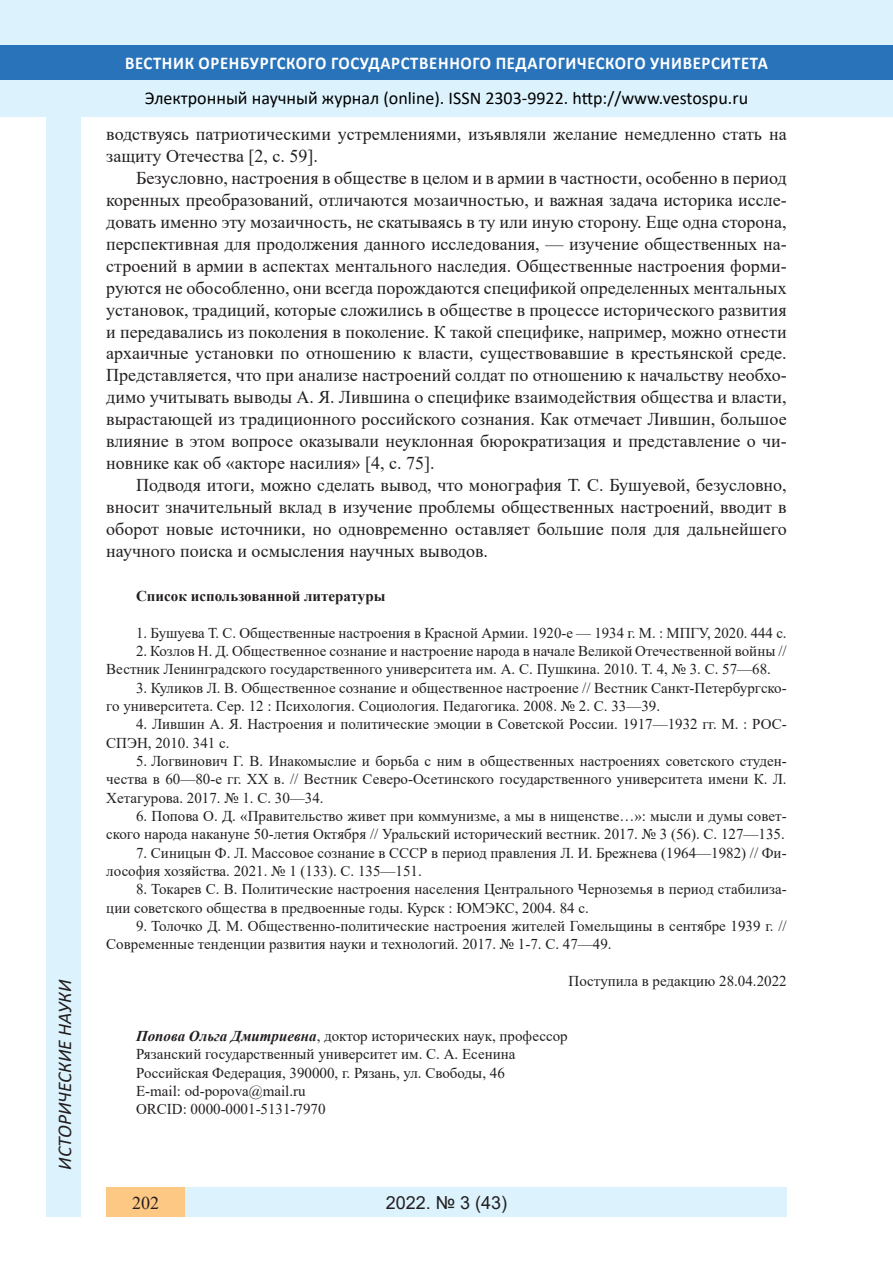
<style>
.page{position:relative;width:893px;height:1263px;background:#fff}
.page>*{position:absolute;margin:0;border:0;box-sizing:border-box;transform-origin:0 0}
.t1{font:italic 19.5px "Calibri";color:#231f20}
.Стиль2{font:18px/21.9px "Times New Roman";color:#231f20;text-align:justify}
.t2{font:18px "Calibri";color:#000}
.t3{font:700 18px "Calibri";letter-spacing:.04em;color:#fff;scale:.93 1}
.t4{font:18px "Arial";color:#231f20}
.t5{font:700 18px "Book Antiqua";color:#231f20}
.литература{font:15px/18.3px "Times New Roman";color:#231f20}
.литература-2{font:700 15px "Times New Roman";color:#231f20}
.s1{font-weight:700;font-style:italic}
</style>
<div class="page">
<div style="left:0;top:0;width:893px;height:116px;background:#dcf2fc"></div>
<div style="left:0;top:45px;width:893px;height:34px;background:#2873ba"></div>
<div style="left:106px;top:1188px;width:681px;height:29px;background:#dcf2fc"></div>
<div style="left:106px;top:1188px;width:79px;height:29px;background:#fdc784"></div>
<div style="left:47px;top:116px;width:34px;height:1101px;background:#dcf2fc"></div>
<h1 class="t1" style="left:51px;top:1179px;width:279px;rotate:-90deg">03.00.00 БИОЛОГИЧЕСКИЕ НАУКИ</h1>
<h1 class="t1" style="left:51px;top:1170px;width:192px;rotate:-90deg">ИСТОРИЧЕСКИЕ НАУКИ</h1>
<p class="t3" style="left:125px;top:50px;width:693px">ВЕСТНИК ОРЕНБУРГСКОГО ГОСУДАРСТВЕННОГО ПЕДАГОГИЧЕСКОГО УНИВЕРСИТЕТА</p>
<p class="t2" style="left:145px;top:85px;width:605px">Электронный научный журнал (online). ISSN 2303-9922. http://www.vestospu.ru</p>
<p class="t2" style="left:388px;top:85px;width:13px">O</p>
<p class="t2" style="left:583px;top:85px;width:13px">t</p>
<p class="t2" style="left:583px;top:85px;width:13px">t</p>
<p class="Стиль2" style="left:106px;top:122px;width:682px">водствуясь патриотическими устремлениями, изъявляли желание немедленно стать на защиту Отечества [2, c. 59].</p>
<p class="Стиль2" style="left:106px;top:166px;width:682px;text-indent:30px">Безусловно, настроения в обществе в целом и в армии в частности, особенно в период коренных преобразований, отличаются мозаичностью, и важная задача историка иссле&shy;довать именно эту мозаичность, не скатываясь в ту или иную сторону. Еще одна сторона, перспективная для продолжения данного исследования, — изучение общественных на&shy;строений в армии в аспектах ментального наследия. Общественные настроения форми&shy;руются не обособленно, они всегда порождаются спецификой определенных ментальных установок, традиций, которые сложились в обществе в процессе исторического развития и передавались из поколения в поколение. К такой специфике, например, можно отнести архаичные установки по отношению к власти, существовавшие в крестьянской среде.<br>Представляется, что при анализе настроений солдат по отношению к начальству необхо&shy;димо учитывать выводы А. Я. Лившина о специфике взаимодействия общества и власти, вырастающей из традиционного российского сознания. Как отмечает Лившин, большое влияние в этом вопросе оказывали неуклонная бюрократизация и представление о чи&shy;новнике как об «акторе насилия» [4, c. 75].</p>
<p class="Стиль2" style="left:106px;top:474px;width:682px;text-indent:30px">Подводя итоги, можно сделать вывод, что монография Т. С. Бушуевой, безусловно, вносит значительный вклад в изучение проблемы общественных настроений, вводит в оборот новые источники, но одновременно оставляет большие поля для дальнейшего научного поиска и осмысления научных выводов.</p>
<p class="литература-2" style="left:136px;top:585px;width:251px">Список использованной литературы</p>
<p class="литература" style="left:136px;top:623px;width:652px">1. Бушуева Т. С. Общественные настроения в Красной Армии. 1920-е — 1934 г. М. : МПГУ, 2020. 444 с.</p>
<p class="литература" style="left:106px;top:641px;width:682px;text-indent:30px">2. Козлов Н. Д. Общественное сознание и настроение народа в начале Великой Отечественной войны //<br>Вестник Ленинградского государственного университета им. А. С. Пушкина. 2010. Т. 4, № 3. С. 57—68.</p>
<p class="литература" style="left:106px;top:678px;width:682px;text-indent:30px">3. Куликов Л. В. Общественное сознание и общественное настроение // Вестник Санкт-Петербургско&shy;го университета. Сер. 12 : Психология. Социология. Педагогика. 2008. № 2. С. 33—39.</p>
<p class="литература" style="left:106px;top:714px;width:682px;text-indent:30px">4. Лившин А. Я. Настроения и политические эмоции в Советской России. 1917—1932 гг. М. : РОС-<br>СПЭН, 2010. 341 с.</p>
<p class="литература" style="left:106px;top:751px;width:682px;text-align:justify;text-indent:30px">5. Логвинович Г. В. Инакомыслие и борьба с ним в общественных настроениях советского студен&shy;чества в 60—80-е гг. XX в. // Вестник Северо-Осетинского государственного университета имени К. Л.<br>Хетагурова. 2017. № 1. С. 30—34.</p>
<p class="литература" style="left:106px;top:806px;width:682px;text-align:right">6. Попова О. Д. «Правительство живет при коммунизме, а мы в нищенстве…»: мысли и думы совет&shy;ского народа накануне 50-летия Октября // Уральский исторический вестник. 2017. № 3 (56). С. 127—135.</p>
<p class="литература" style="left:106px;top:843px;width:682px;text-indent:30px">7. Синицын Ф. Л. Массовое сознание в СССР в период правления Л. И. Брежнева (1964—1982) // Фи&shy;лософия хозяйства. 2021. № 1 (133). С. 135—151.</p>
<p class="литература" style="left:106px;top:880px;width:682px;text-indent:30px">8. Токарев С. В. Политические настроения населения Центрального Черноземья в период стабилиза&shy;ции советского общества в предвоенные годы. Курск : ЮМЭКС, 2004. 84 с.</p>
<p class="литература" style="left:106px;top:916px;width:682px;text-indent:30px">9. Толочко Д. М. Общественно-политические настроения жителей Гомельщины в сентябре 1939 г. //<br>Современные тенденции развития науки и технологий. 2017. № 1-7. С. 47—49.</p>
<p class="литература" style="left:569px;top:971px;width:220px">Поступила в редакцию 28.04.2022</p>
<p class="литература" style="left:136px;top:1026px;width:433px"><span class="s1">Попова Ольга Дмитриевна</span>, доктор исторических наук, профессор</p>
<p class="литература" style="left:136px;top:1045px;width:381px">Рязанский государственный университет им. С. А. Есенина</p>
<p class="литература" style="left:136px;top:1063px;width:370px">Российская Федерация, 390000, г. Рязань, ул. Свободы, 46</p>
<p class="литература" style="left:136px;top:1081px;width:171px">E-mail: od-popova@mail.ru</p>
<p class="литература" style="left:136px;top:1100px;width:191px">ORCID: 0000-0001-5131-7970</p>
<p class="t5" style="left:390px;top:1190px;width:37px">2018</p>
<p class="t5" style="left:460px;top:1190px;width:45px">1 25)</p>
<p class="t4" style="left:386px;top:1190px;width:123px">2022. № 3 (43)</p>
<p class="Стиль2" style="left:132px;top:1191px;width:28px">202</p>
<p class="t5" style="left:460px;top:1190px;width:39px">2 6</p>
</div>
